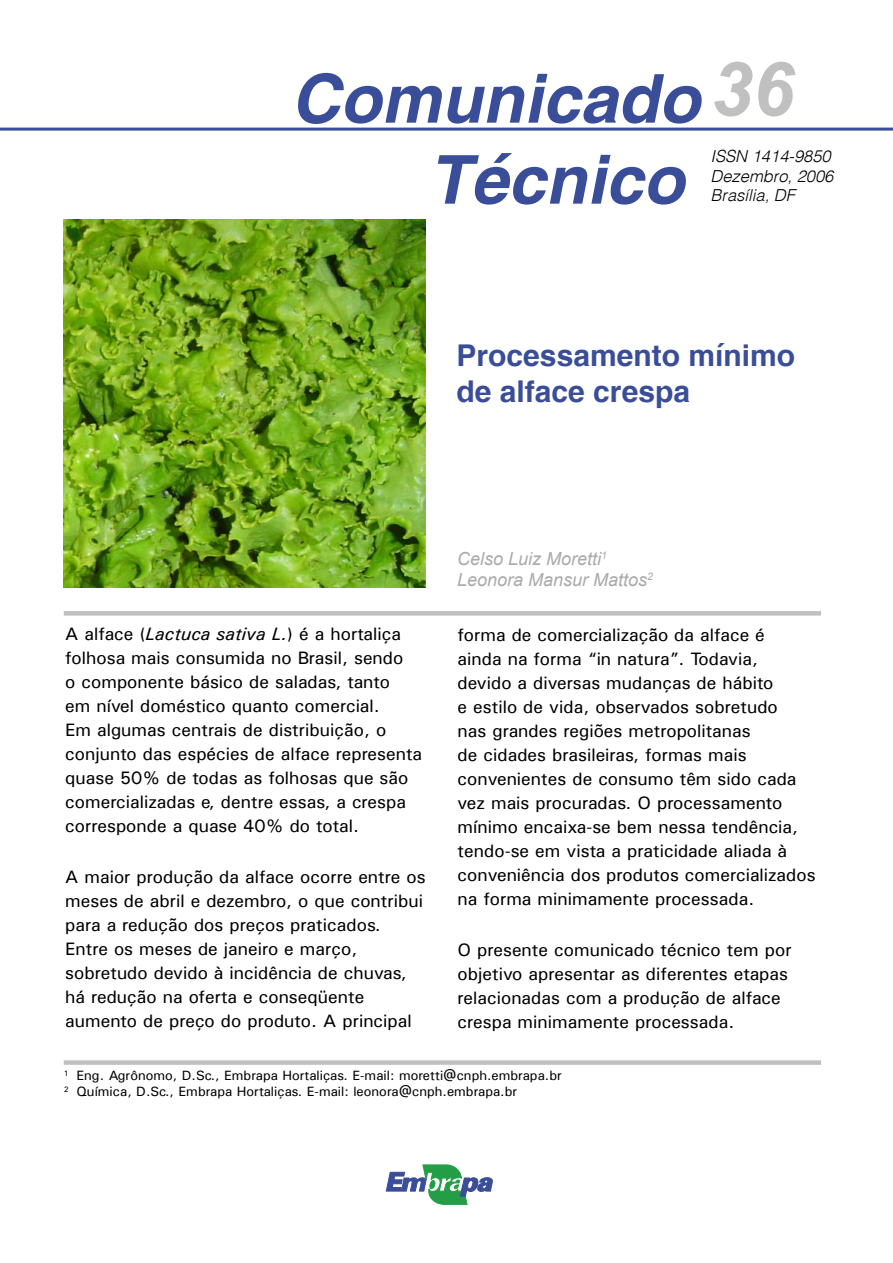
<style>
.page{position:relative;width:893px;height:1263px;background:#fff}
.page>*{position:absolute;margin:0;border:0;box-sizing:border-box;transform-origin:0 0}
.t1{font:italic 700 75px "Arial";color:#c0c0c0}
.t2{font:italic 700 67.5px "Helvetica";color:#3a4d98}
._01-titulo{font:700 30px/36px "Switzerland";color:#3a4d98}
._04-texto{font:18px/24px "Univers";color:#000}
.t3{font:italic 18px "Arial";color:#aaa}
.t4{font:italic 300 16.5px "Switzerland";color:#000}
._07-rodapé{font:13.5px "Univers";color:#000}
.s1{font-weight:500;font-style:italic}
</style>
<div class="page">
<div style="left:64px;top:611px;width:757px;height:5px;background:#c0c0c0"></div>
<div style="left:64px;top:1060px;width:757px;height:5px;background:#c0c0c0"></div>
<hr style="left:0;top:128px;width:893px;height:3px;background:#3a4d98">
<svg style="left:386px;top:1165px;width:106px;height:39px"></svg>
<img style="left:64px;top:219px;width:362px;height:368px">
<p class="t1" style="left:710px;top:38px;width:85px">36</p>
<p class="t2" style="left:291px;top:58px;width:428px">Comunicado</p>
<p class="t2" style="left:429px;top:139px;width:274px">Técnico</p>
<p class="t4" style="left:710px;top:146px;width:122px">ISSN 1414-9850</p>
<p class="t4" style="left:710px;top:165px;width:124px">Dezembro, 2006</p>
<p class="t4" style="left:710px;top:185px;width:86px">Brasília, DF</p>
<p class="_01-titulo" style="left:456px;top:337px;width:340px">Processamento mínimo de alface crespa</p>
<p class="t3" style="left:457px;top:546px;width:151px">Celso Luiz Moretti<sup>1</sup></p>
<p class="t3" style="left:457px;top:568px;width:197px">Leonora Mansur Mattos<sup>2</sup></p>
<p class="_04-texto" style="left:65px;top:622px;width:358px">A alface (<span class="s1">Lactuca sativa L.</span>) é a hortaliça folhosa mais consumida no Brasil, sendo<br>o componente básico de saladas, tanto<br>em nível doméstico quanto comercial.<br>Em algumas centrais de distribuição, o conjunto das espécies de alface representa quase 50% de todas as folhosas que são comercializadas e, dentre essas, a crespa corresponde a quase 40% do total.</p>
<p class="_04-texto" style="left:65px;top:865px;width:362px">A maior produção da alface ocorre entre os meses de abril e dezembro, o que contribui para a redução dos preços praticados.<br>Entre os meses de janeiro e março, sobretudo devido à incidência de chuvas, há redução na oferta e conseqüente aumento de preço do produto. A principal</p>
<p class="_04-texto" style="left:458px;top:622px;width:360px">forma de comercialização da alface é<br>ainda na forma “in natura”. Todavia, devido a diversas mudanças de hábito<br>e estilo de vida, observados sobretudo<br>nas grandes regiões metropolitanas<br>de cidades brasileiras, formas mais convenientes de consumo têm sido cada vez mais procuradas. O processamento mínimo encaixa-se bem nessa tendência, tendo-se em vista a praticidade aliada à conveniência dos produtos comercializados na forma minimamente processada.</p>
<p class="_04-texto" style="left:458px;top:937px;width:336px">O presente comunicado técnico tem por objetivo apresentar as diferentes etapas relacionadas com a produção de alface crespa minimamente processada.</p>
<p class="_07-rodapé" style="left:64px;top:1067px;width:500px"><sup>1</sup> Eng. Agrônomo, D.Sc., Embrapa Hortaliças. E-mail: moretti@cnph.embrapa.br</p>
<p class="_07-rodapé" style="left:64px;top:1083px;width:455px"><sup>2</sup> Química, D.Sc., Embrapa Hortaliças. E-mail: leonora@cnph.embrapa.br</p>
</div>
